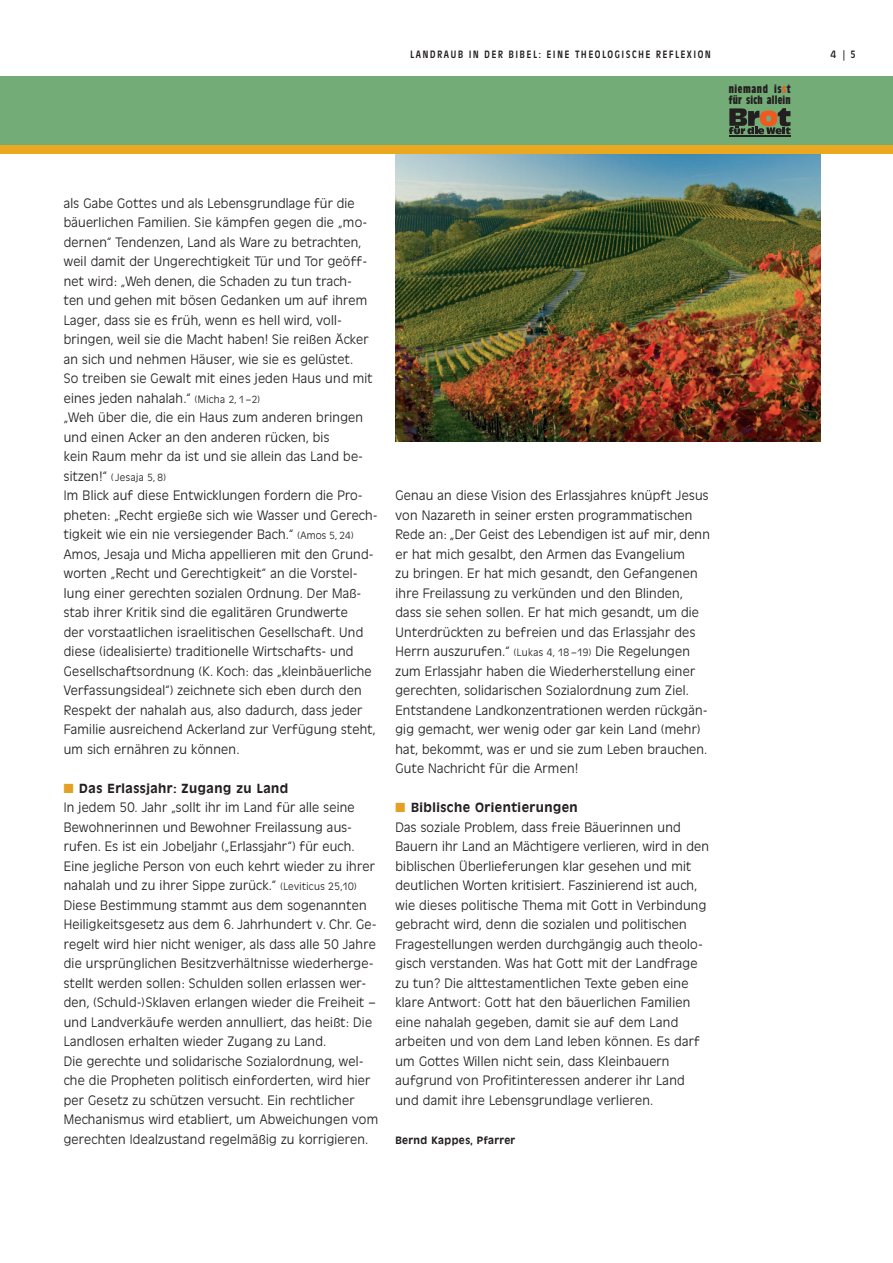
<style>
.page{position:relative;width:893px;height:1263px;background:#fff}
.page>*{position:absolute;margin:0;border:0;box-sizing:border-box;transform-origin:0 0}
.t1{font:300 13.5px/19.5px "Antique Olive BQ";letter-spacing:.02em;color:#231f20}
.t2{font:500 13.05px "Antique Olive BQ";letter-spacing:.04em;color:#231f20}
.t3{font:700 condensed 11.4px/11.4px "Antique Olive";letter-spacing:.02em;color:#231f20}
.t4{font:10.5px "Antique Olive Condensed BQ";letter-spacing:.17em;color:#231f20}
.t5{font:500 10.5px "Antique Olive BQ";letter-spacing:.04em;color:#231f20}
.s1{font-family:"Antique Olive BQ"}
.s2{color:#f15921}
.s3{font-size:10.5px}
.s4{font-size:10.2px}
.s5{font-family:"Katalogziffern Negativ BQ";font-weight:400;color:#e4a023}
</style>
<div class="page">
<img style="left:395px;top:154px;width:426px;height:288px">
<div style="left:0;top:77px;width:893px;height:72px;background:#73ac76"></div>
<hr style="left:729px;top:135px;width:61px;height:2px;background:#231f20">
<svg style="left:729px;top:108px;width:61px;height:26px"></svg>
<div style="left:0;top:145px;width:893px;height:9px;background:#e9a820"></div>
<p class="t4" style="left:410px;top:49px;width:302px">LANDRAUB IN DER BIBEL: EINE THEOLOGISCHE REFLEXION</p>
<p class="t4" style="left:831px;top:49px;width:27px"><span class="s1">4</span>|5</p>
<p class="t3" style="left:729px;top:83px;width:63px">niemand is<span class="s2">s</span>t für sich allein</p>
<p class="t1" style="left:64px;top:193px;width:315px">als Gabe Gottes und als Lebensgrundlage für die bäuerlichen Familien. Sie kämpfen gegen die „mo&shy;dernen“ Tendenzen, Land als Ware zu betrachten, weil damit der Ungerechtigkeit Tür und Tor geöff&shy;net wird: „Weh denen, die Schaden zu tun trach-<br>ten und gehen mit bösen Gedanken um auf ihrem Lager, dass sie es früh, wenn es hell wird, voll&shy;bringen, weil sie die Macht haben! Sie reißen Äcker an sich und nehmen Häuser, wie sie es gelüstet.<br>So treiben sie Gewalt mit eines jeden Haus und mit eines jeden nahalah.“ <span class="s3">(Micha</span> <span class="s4">2, 1–2</span><span class="s3">)<br></span>„Weh über die, die ein Haus zum anderen bringen und einen Acker an den anderen rücken, bis<br>kein Raum mehr da ist und sie allein das Land be&shy;sitzen!“ <span class="s3">(Jesaja</span> <span class="s4">5, 8</span><span class="s3">)<br></span>Im Blick auf diese Entwicklungen fordern die Pro&shy;pheten: „Recht ergieße sich wie Wasser und Gerech&shy;tigkeit wie ein nie versiegender Bach.“ <span class="s3">(Amos</span> <span class="s4">5, 24</span><span class="s3">)<br></span>Amos, Jesaja und Micha appellieren mit den Grund&shy;worten „Recht und Gerechtigkeit“ an die Vorstel&shy;lung einer gerechten sozialen Ordnung. Der Maß&shy;stab ihrer Kritik sind die egalitären Grundwerte<br>der vorstaatlichen israelitischen Gesellschaft. Und diese (idealisierte) traditionelle Wirtschafts- und Gesellschaftsordnung (K. Koch: das „kleinbäuerliche Verfassungsideal“) zeichnete sich eben durch den Respekt der nahalah aus, also dadurch, dass jeder Familie ausreichend Ackerland zur Verfügung steht, um sich ernähren zu können.</p>
<p class="t2" style="left:64px;top:782px;width:226px"><span class="s5">∂</span> Das Erlassjahr: Zugang zu Land</p>
<p class="t1" style="left:64px;top:798px;width:316px">In jedem 50. Jahr „sollt ihr im Land für alle seine Bewohnerinnen und Bewohner Freilassung aus&shy;rufen. Es ist ein Jobeljahr („Erlassjahr“) für euch.<br>Eine jegliche Person von euch kehrt wieder zu ihrer nahalah und zu ihrer Sippe zurück.“ <span class="s3">(Leviticus 25,10)<br></span>Diese Bestimmung stammt aus dem sogenannten Heiligkeitsgesetz aus dem 6. Jahrhundert v. Chr. Ge&shy;regelt wird hier nicht weniger, als dass alle 50 Jahre die ursprünglichen Besitzverhältnisse wiederherge&shy;stellt werden sollen: Schulden sollen erlassen wer&shy;den, (Schuld-)Sklaven erlangen wieder die Freiheit – und Landverkäufe werden annulliert, das heißt: Die Landlosen erhalten wieder Zugang zu Land.<br>Die gerechte und solidarische Sozialordnung, wel&shy;che die Propheten politisch einforderten, wird hier per Gesetz zu schützen versucht. Ein rechtlicher Mechanismus wird etabliert, um Abweichungen vom gerechten Idealzustand regelmäßig zu korrigieren.</p>
<p class="t1" style="left:395px;top:486px;width:316px">Genau an diese Vision des Erlassjahres knüpft Jesus von Nazareth in seiner ersten programmatischen Rede an: „Der Geist des Lebendigen ist auf mir, denn er hat mich gesalbt, den Armen das Evangelium<br>zu bringen. Er hat mich gesandt, den Gefangenen ihre Freilassung zu verkünden und den Blinden, dass sie sehen sollen. Er hat mich gesandt, um die Unterdrückten zu befreien und das Erlassjahr des Herrn auszurufen.“ <span class="s3">(Lukas 4, 18 –19)</span> Die Regelungen zum Erlassjahr haben die Wiederherstellung einer gerechten, solidarischen Sozialordnung zum Ziel.<br>Entstandene Landkonzentrationen werden rückgän&shy;gig gemacht, wer wenig oder gar kein Land (mehr) hat, bekommt, was er und sie zum Leben brauchen.<br>Gute Nachricht für die Armen!</p>
<p class="t2" style="left:395px;top:802px;width:184px"><span class="s5">∂</span> Biblische Orientierungen</p>
<p class="t1" style="left:395px;top:817px;width:315px">Das soziale Problem, dass freie Bäuerinnen und Bauern ihr Land an Mächtigere verlieren, wird in den biblischen Überlieferungen klar gesehen und mit deutlichen Worten kritisiert. Faszinierend ist auch, wie dieses politische Thema mit Gott in Verbindung gebracht wird, denn die sozialen und politischen Fragestellungen werden durchgängig auch theolo&shy;gisch verstanden. Was hat Gott mit der Landfrage zu tun? Die alttestamentlichen Texte geben eine klare Antwort: Gott hat den bäuerlichen Familien eine nahalah gegeben, damit sie auf dem Land arbeiten und von dem Land leben können. Es darf um Gottes Willen nicht sein, dass Kleinbauern aufgrund von Profitinteressen anderer ihr Land und damit ihre Lebensgrundlage verlieren.</p>
<p class="t5" style="left:395px;top:1135px;width:121px">Bernd Kappes, Pfarrer</p>
</div>
